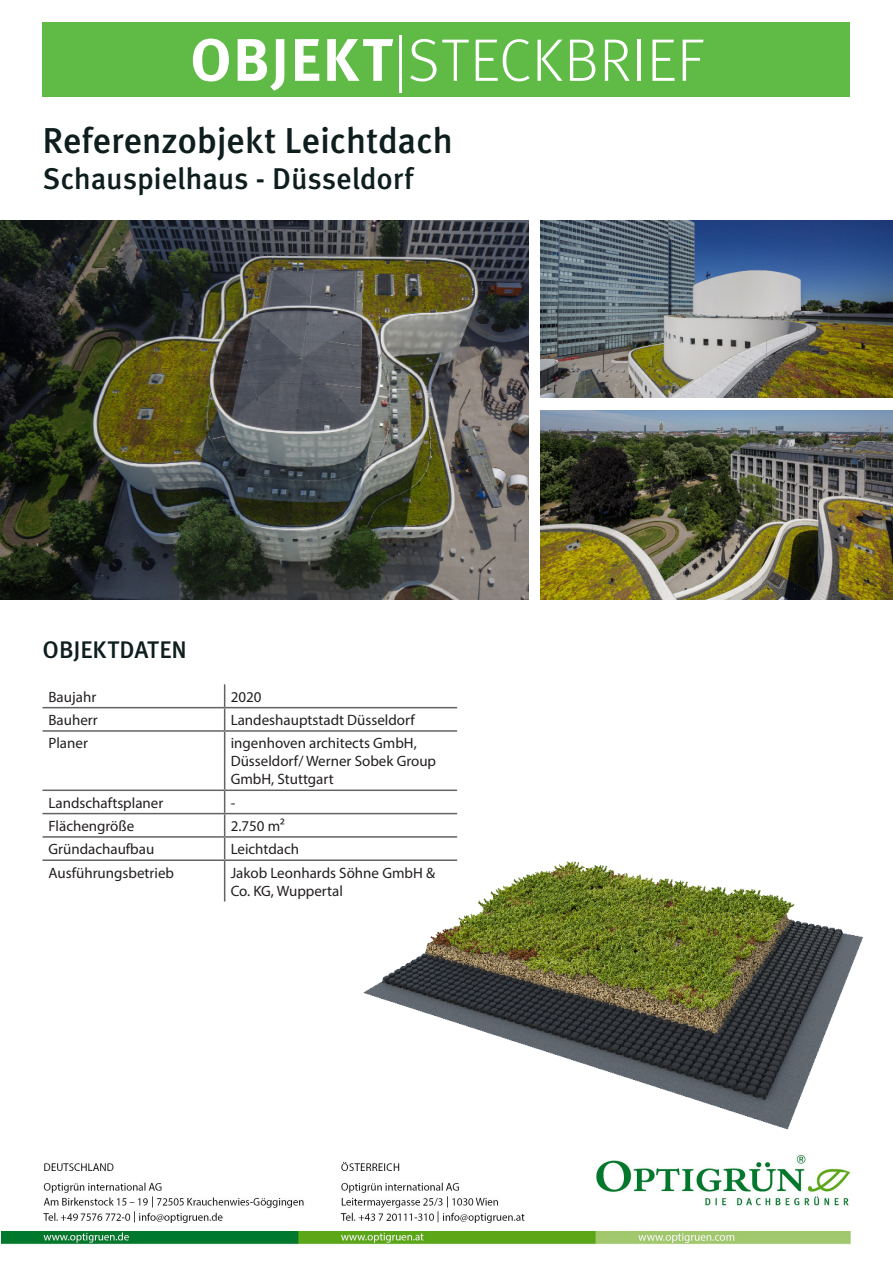
<style>
.page{position:relative;width:893px;height:1263px;background:#fff}
.page>*{position:absolute;margin:0;border:0;box-sizing:border-box;transform-origin:0 0}
.t1{font:300 60px "Meta Pro";letter-spacing:.015em;color:#fff}
.t2{font:500 36px "Meta Pro";letter-spacing:-.01em;color:#0e1d1d}
.t3{font:500 30px "Meta Pro";letter-spacing:-.01em;color:#0e1d1d}
.t4{font:500 24px "Meta Pro";color:#0e1d1d}
.t5{font:15px/18px "Myriad Pro";color:#231f20}
.s1{font-weight:700}
</style>
<div class="page">
<img style="left:540px;top:220px;width:353px;height:178px">
<img style="left:0;top:220px;width:529px;height:380px">
<hr style="left:43px;top:707px;width:182px;height:1px;background:#636366">
<hr style="left:225px;top:707px;width:232px;height:1px;background:#636366">
<svg style="left:224px;top:684px;width:1px;height:46px"></svg>
<hr style="left:43px;top:730px;width:182px;height:2px;background:#636366">
<hr style="left:225px;top:730px;width:232px;height:2px;background:#636366">
<hr style="left:224px;top:732px;width:1px;height:57px;background:#636366">
<hr style="left:43px;top:789px;width:182px;height:2px;background:#636366">
<hr style="left:225px;top:789px;width:232px;height:2px;background:#636366">
<hr style="left:43px;top:813px;width:182px;height:1px;background:#636366">
<hr style="left:225px;top:813px;width:232px;height:1px;background:#636366">
<hr style="left:43px;top:836px;width:182px;height:2px;background:#636366">
<hr style="left:225px;top:836px;width:232px;height:2px;background:#636366">
<svg style="left:224px;top:791px;width:1px;height:68px"></svg>
<hr style="left:43px;top:859px;width:182px;height:2px;background:#636366">
<hr style="left:225px;top:859px;width:232px;height:2px;background:#636366">
<hr style="left:224px;top:861px;width:1px;height:40px;background:#636366">
<div style="left:43px;top:22px;width:807px;height:74px;background:#60bb46"></div>
<img style="left:300px;top:706px;width:564px;height:424px">
<img style="left:2px;top:1154px;width:850px;height:91px">
<img style="left:540px;top:410px;width:353px;height:190px">
<p class="t1" style="left:190px;top:17px;width:514px"><span class="s1">OBJEKT</span>|STECKBRIEF</p>
<p class="t2" style="left:43px;top:113px;width:412px">Referenzobjekt Leichtdach</p>
<p class="t3" style="left:43px;top:156px;width:373px">Schauspielhaus - Düsseldorf</p>
<p class="t4" style="left:43px;top:631px;width:146px">OBJEKTDATEN</p>
<p class="t5" style="left:49px;top:687px;width:49px">Baujahr</p>
<p class="t5" style="left:231px;top:687px;width:32px">2020</p>
<p class="t5" style="left:49px;top:711px;width:51px">Bauherr</p>
<p class="t5" style="left:231px;top:711px;width:186px">Landeshauptstadt Düsseldorf</p>
<p class="t5" style="left:49px;top:734px;width:41px">Planer</p>
<p class="t5" style="left:231px;top:734px;width:207px">ingenhoven architects GmbH,<br>Düsseldorf/ Werner Sobek Group<br>GmbH, Stuttgart</p>
<p class="t5" style="left:49px;top:793px;width:116px">Landschaftsplaner</p>
<p class="t5" style="left:231px;top:793px;width:6px">-</p>
<p class="t5" style="left:49px;top:817px;width:87px">Flächengröße</p>
<p class="t5" style="left:231px;top:817px;width:56px">2.750 m²</p>
<p class="t5" style="left:49px;top:840px;width:107px">Gründachaufbau</p>
<p class="t5" style="left:231px;top:840px;width:70px">Leichtdach</p>
<p class="t5" style="left:49px;top:863px;width:127px">Ausführungsbetrieb</p>
<p class="t5" style="left:231px;top:863px;width:206px">Jakob Leonhards Söhne GmbH &amp;</p>
<p class="t5" style="left:231px;top:881px;width:114px">Co. KG, Wuppertal</p>
</div>
